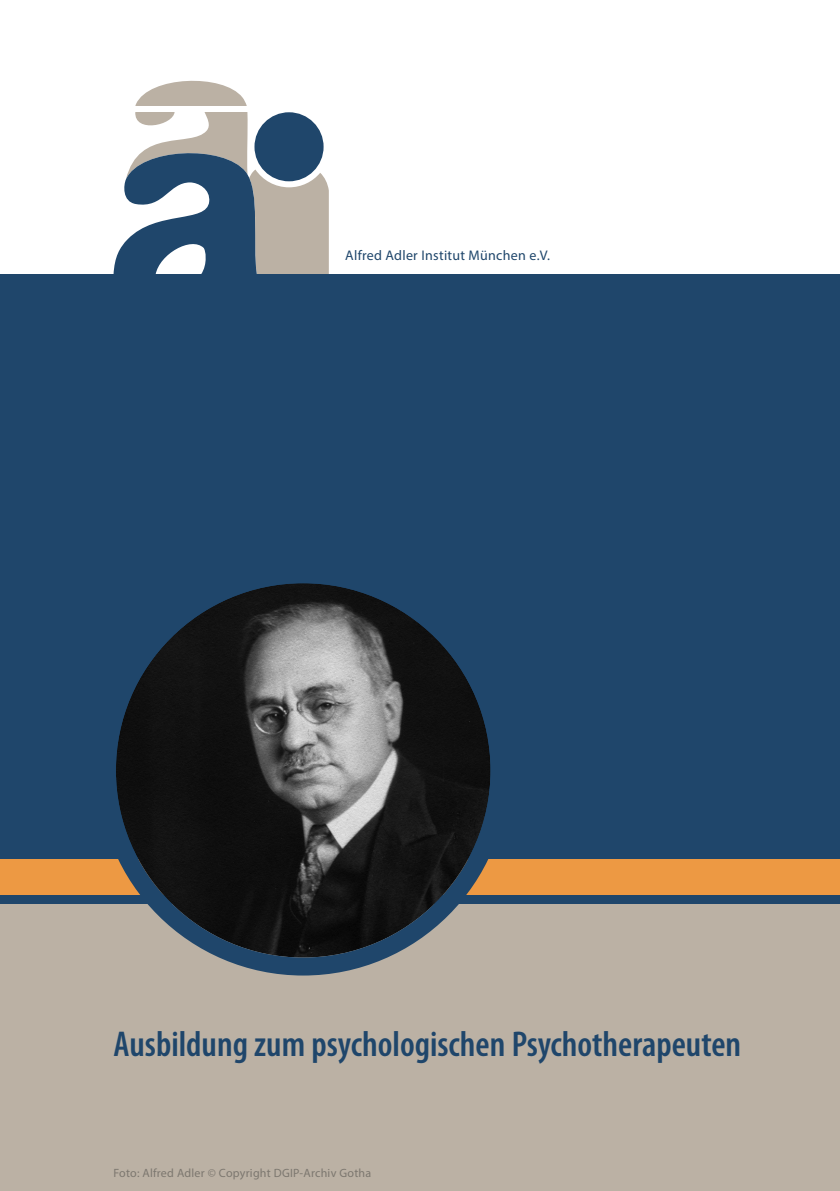
<style>
.page{position:relative;width:840px;height:1191px;background:#fff}
.page>*{position:absolute;margin:0;border:0;box-sizing:border-box;transform-origin:0 0}
.Überschrift_01{font:600 condensed 36px "Myriad Pro";color:#1f466b}
.t1{font:14px "Myriad Pro";letter-spacing:.02em;color:#1f466b}
.t2{font:12px "Myriad Pro";letter-spacing:.02em;color:#7c776f}
</style>
<div class="page">
<svg style="left:135px;top:81px;width:112px;height:25px"></svg>
<svg style="left:113px;top:112px;width:215px;height:162px"></svg>
<div style="left:0;top:274px;width:839px;height:917px;background:#1f466b"></div>
<div style="left:0;top:904px;width:839px;height:287px;background:#bbb1a4"></div>
<div style="left:0;top:859px;width:839px;height:36px;background:#ed9943"></div>
<img style="left:116px;top:583px;width:374px;height:374px;border-radius:187px">
<div style="left:98px;top:565px;width:410px;height:410px;border:18px solid #1f466b;border-radius:50%"></div>
<p class="t1" style="left:345px;top:247px;width:206px">Alfred Adler Institut München e.V.</p>
<p class="Überschrift_01" style="left:113px;top:1022px;width:629px">Ausbildung zum psychologischen Psychotherapeuten</p>
<p class="t2" style="left:113px;top:1165px;width:259px">Foto: Alfred Adler © Copyright DGIP-Archiv Gotha</p>
</div>
